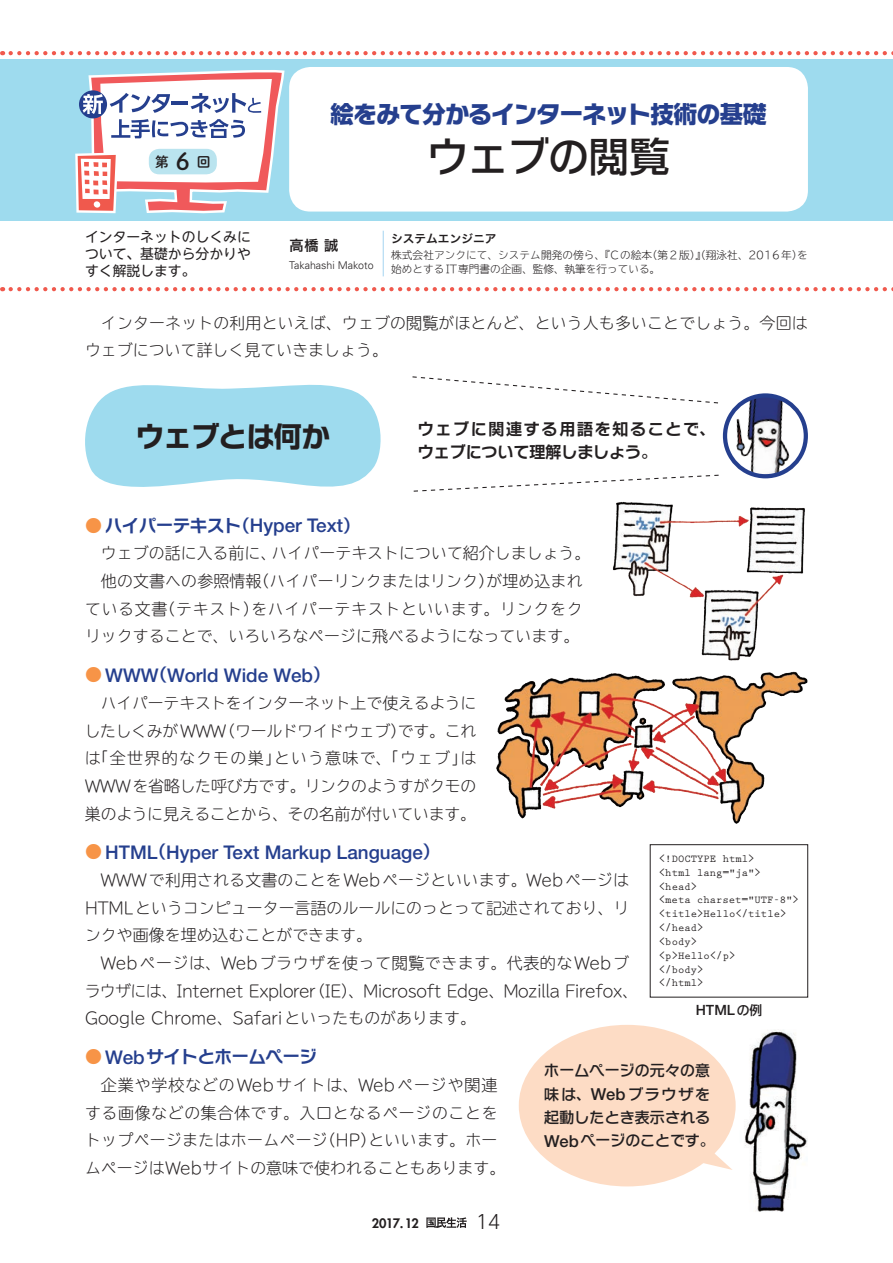
<style>
.page{position:relative;width:893px;height:1263px;background:#fff}
.page>*{position:absolute;margin:0;border:0;box-sizing:border-box;transform-origin:0 0}
.t1{font:500 40.35px "Typelabo N Std";color:#231f20}
.t2{font:700 27.6px "Typelabo N Std";color:#231f20}
.t3{font:800 23.4px "Typelabo N Std";letter-spacing:-.025em;color:#253f8e}
.t4{font:23.4px "Shuei M Go Std B";color:#231f20}
.t5{font:300 19.2px "UD Shin Go C Oniz Pr 6 N";color:#231f20}
.t6{font:500 18.9px "Helvetica Neue LT Std";color:#253f8e}
.t7{font:700 16.95px "Typelabo N Std De";color:#253f8e}
.t8{font:300 15.9px/27.6px "TBUDR Go Std Super";color:#231f20}
.t9{font:300 15.9px "TBUDR Go Std Super";letter-spacing:.045em;color:#231f20}
.t10{font:700 15.9px "Typelabo N Std De";letter-spacing:.11em;color:#231f20}
.t11{font:700 15.9px "Typelabo N Std De";color:#231f20}
.t12{font:500 14.85px/23.4px "Typelabo N Std";letter-spacing:.015em;color:#231f20}
.t13{font:14.85px "Koburina Go Std W6";color:#231f20}
.t14{font:500 14.1px "Helvetica Neue LT Std";color:#231f20}
.t15{font:13.8px/17px "UD Shin M Go Pro";color:#231f20;text-align:justify}
.t16{font:13.8px "Shuei M Go Std B";color:#231f20}
.t17{font:800 12.75px "Futura Std";letter-spacing:-.04em;color:#231f20}
.t18{font:11.7px "Hira Kaku Pro W6";color:#231f20}
.t19{font:700 10.65px/13.8px "Prestige Elite Std";color:#231f20}
.t20{font:300 10.65px/13.8px "TBUDR Go Std Super";letter-spacing:.005em;color:#231f20}
.t21{font:300 10.65px "Univers LT Std";color:#231f20}
.s1{font-family:"Shin Go Pro"}
.s2{font-family:"Shin Go Pro De"}
.s3{font-family:"Shin Go Pro De";font-weight:700;font-size:16.95px;color:#f79447}
.s4{font-family:"Typelabo N Std De";font-weight:700;font-size:16.95px}
.s5{font-family:"Shin Go Pro De";font-weight:700;font-size:16.95px}
.s6{font-family:"Shin Go Pro De";color:#f79447}
.s7{font-family:"Helvetica Neue LT Std";font-weight:500;font-size:18.9px}
.s8{font-family:"Typelabo N Std";font-size:12.75px}
.s9{font-family:"Shin Go Pro";font-size:12.75px}
.s10{font-family:"Helvetica Neue LT Std";font-size:16.5px}
</style>
<div class="page">
<svg style="left:426px;top:1217px;width:41px;height:11px"></svg>
<img style="left:613px;top:501px;width:192px;height:160px">
<img style="left:496px;top:671px;width:312px;height:153px">
<img style="left:744px;top:1030px;width:64px;height:182px">
<div style="left:650px;top:844px;width:158px;height:153px;border:1px solid #231f20"></div>
<div style="left:0;top:60px;width:893px;height:161px;background:#9edbee"></div>
<div style="left:289px;top:67px;width:519px;height:145px;background:#fff;border-radius:21px"></div>
<hr style="left:383px;top:231px;width:1px;height:45px;background:#aad6f2">
<svg style="left:11px;top:51px;width:882px;height:4px"></svg>
<svg style="left:11px;top:287px;width:882px;height:4px"></svg>
<svg style="left:75px;top:70px;width:210px;height:144px"></svg>
<div style="left:149px;top:149px;width:68px;height:25px;background:#bae4ef;border-radius:10px"></div>
<img style="left:727px;top:396px;width:76px;height:80px">
<div style="left:723px;top:393px;width:85px;height:85px;border:4px solid #253f8e;border-radius:50%"></div>
<svg style="left:412px;top:376px;width:306px;height:28px"></svg>
<svg style="left:413px;top:474px;width:306px;height:18px"></svg>
<svg style="left:85px;top:384px;width:296px;height:103px;background:#a8deef"></svg>
<div style="left:519px;top:1025px;width:217px;height:161px;background:#fddcc5;border-radius:50%"></div>
<svg style="left:693px;top:1148px;width:39px;height:22px"></svg>
<h3 class="t4" style="left:176px;top:144px;width:15px">6</h3>
<p class="t16" style="left:155px;top:151px;width:15px">第</p>
<p class="t16" style="left:197px;top:151px;width:15px">回</p>
<h3 class="t3" style="left:330px;top:97px;width:438px"><span class="s1">絵</span>をみて<span class="s1">分</span>かるインターネット<span class="s1">技術</span>の<span class="s1">基礎</span></h3>
<h1 class="t1" style="left:427px;top:126px;width:244px">ウェブの<span class="s1">閲覧</span></h1>
<p class="t15" style="left:85px;top:227px;width:167px">インターネットのしくみについて、基礎から分かりやすく解説します。</p>
<p class="t8" style="left:85px;top:308px;width:724px;text-indent:16px">インターネットの利用といえば、ウェブの閲覧がほとんど、という人も多いことでしょう。今回はウェブについて詳しく見ていきましょう。</p>
<p class="t18" style="left:391px;top:228px;width:107px">システムエンジニア</p>
<p class="t13" style="left:289px;top:234px;width:51px">高橋 誠</p>
<p class="t21" style="left:289px;top:259px;width:86px">Takahashi Makoto</p>
<p class="t20" style="left:391px;top:248px;width:418px">株式会社アンクにて、システム開発の傍ら、『Cの絵本（第２版）』（翔泳社、2016年）を始めとする IT専門書の企画、監修、執筆を行っている。</p>
<h2 class="t2" style="left:136px;top:417px;width:195px">ウェブとは<span class="s1">何</span>か</h2>
<p class="t10" style="left:418px;top:417px;width:299px">ウェブに<span class="s2">関連</span>する<span class="s2">用語</span>を<span class="s2">知</span>ることで<span class="s2">、</span></p>
<p class="t11" style="left:418px;top:440px;width:241px">ウェブについて<span class="s2">理解</span>しましょう<span class="s2">。</span></p>
<p class="t6" style="left:85px;top:514px;width:277px"><span class="s3">●</span> <span class="s4">ハイパーテキスト</span><span class="s5">（</span>Hyper Text<span class="s5">）</span></p>
<p class="t8" style="left:101px;top:539px;width:491px">ウェブの話に入る前に、ハイパーテキストについて紹介しましょう。</p>
<p class="t8" style="left:101px;top:567px;width:483px">他の文書への参照情報（ハイパーリンクまたはリンク）が埋め込まれ</p>
<p class="t9" style="left:85px;top:596px;width:499px">ている文書（テキスト）をハイパーテキストといいます。リンクをク</p>
<p class="t8" style="left:85px;top:622px;width:496px">リックすることで、いろいろなページに飛べるようになっています。</p>
<p class="t6" style="left:85px;top:663px;width:246px"><span class="s3">●</span> WWW<span class="s5">（</span>World Wide Web<span class="s5">）</span></p>
<p class="t8" style="left:85px;top:689px;width:393px;text-align:justify;text-indent:16px">ハイパーテキストをインターネット上で使えるようにしたしくみがWWW（ワールドワイドウェブ）です。これは「全世界的なクモの巣」という意味で、「ウェブ」はWWWを省略した呼び方です。リンクのようすがクモの巣のように見えることから、その名前が付いています。</p>
<p class="t6" style="left:85px;top:841px;width:356px"><span class="s3">●</span> HTML<span class="s5">（</span>Hyper Text Markup Language<span class="s5">）</span></p>
<p class="t8" style="left:85px;top:866px;width:546px;text-align:justify;text-indent:16px">WWWで利用される文書のことをWebページといいます。WebページはHTMLというコンピューター言語のルールにのっとって記述されており、リンクや画像を埋め込むことができます。</p>
<p class="t8" style="left:85px;top:949px;width:555px;text-indent:16px">Webページは、Webブラウザを使って閲覧できます。代表的なWebブラウザには、Internet Explorer（IE）、Microsoft Edge、Mozilla Firefox、<br>Google Chrome、Safariといったものがあります。</p>
<p class="t7" style="left:85px;top:1044px;width:233px"><span class="s6">●</span> <span class="s7">Web</span>サイトとホームページ</p>
<p class="t8" style="left:85px;top:1071px;width:422px;text-align:center">企業や学校などのWebサイトは、Webページや関連<br>する画像などの集合体です。入口となるページのことをトップページまたはホームページ（HP）といいます。ホームページはWebサイトの意味で使われることもあります。</p>
<p class="t19" style="left:659px;top:852px;width:142px">&lt;!DOCTYPE html&gt;<br>&lt;html lang="ja"&gt; &lt;head&gt;<br>&lt;meta charset="UTF-8"&gt; &lt;title&gt;Hello&lt;/title&gt; &lt;/head&gt;<br>&lt;body&gt;<br>&lt;p&gt;Hello&lt;/p&gt;<br>&lt;/body&gt;<br>&lt;/html&gt;</p>
<p class="t14" style="left:696px;top:1002px;width:68px">HTML<span class="s8">の</span><span class="s9">例</span></p>
<p class="t12" style="left:544px;top:1057px;width:172px">ホームページの<span class="s1">元々</span>の<span class="s1">意味</span>は<span class="s1">、</span><span class="s10">Web</span>ブラウザを<span class="s1">起動</span>したとき<span class="s1">表示</span>される<br><span class="s10">Web</span>ページのことです<span class="s1">。</span></p>
<p class="t17" style="left:372px;top:1215px;width:49px">2017.12</p>
<p class="t5" style="left:476px;top:1206px;width:26px">14</p>
</div>
